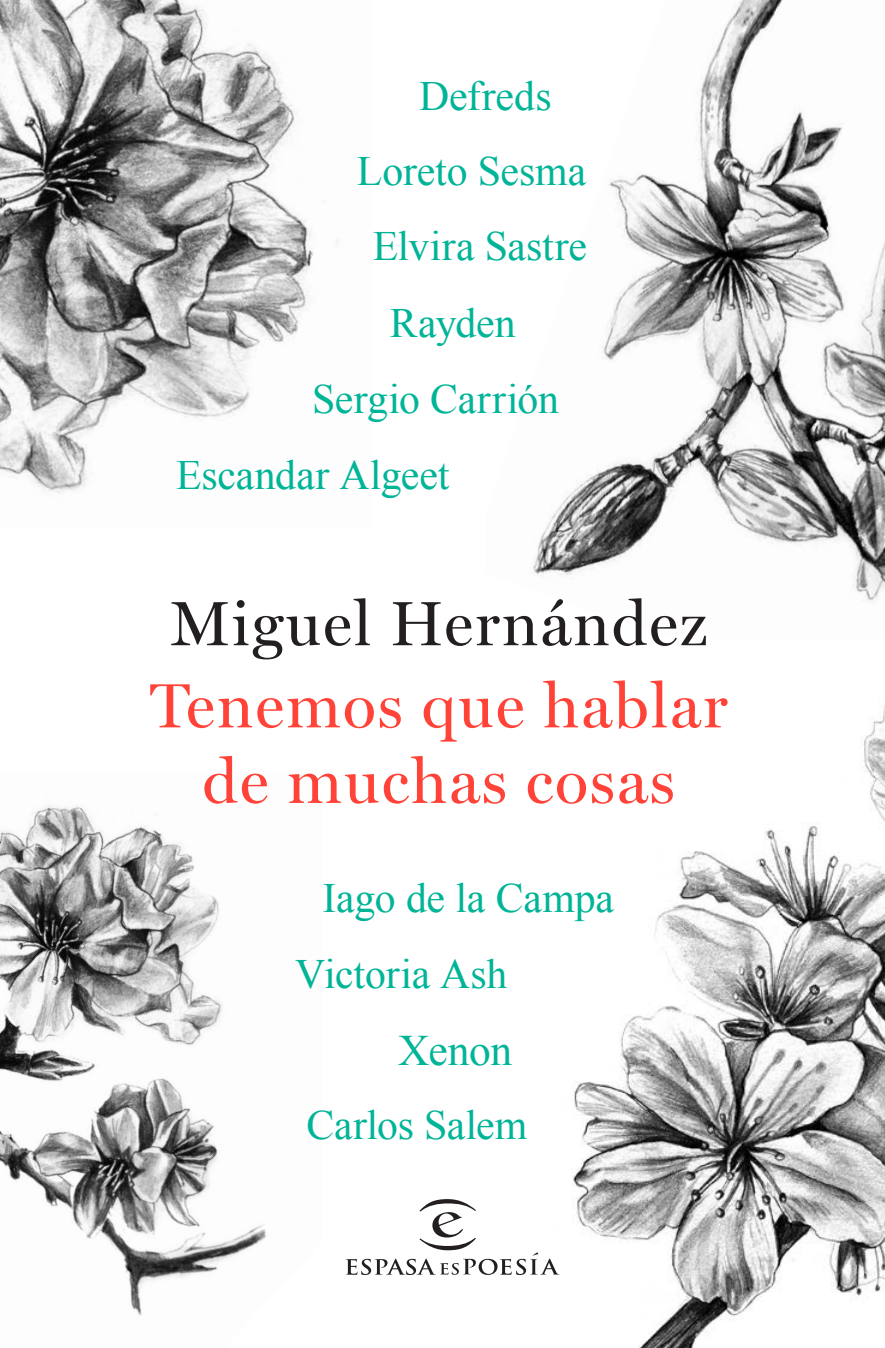
<style>
.page{position:relative;width:885px;height:1348px;background:#fff}
.page>*{position:absolute;margin:0;border:0;box-sizing:border-box;transform-origin:0 0}
.t1{font:63px/75.5px "Miller Display";letter-spacing:.03em;color:#ff4338;text-align:center}
.t2{font:63px "Miller Display";letter-spacing:.03em;color:#231f20}
.t3{font:43.5px "Times New Roman";letter-spacing:-.01em;color:#00b498}
.t4{font:41.75px/75.8px "Times New Roman";letter-spacing:-.005em;color:#00b498}
</style>
<div class="page">
<img style="left:0;top:805px;width:266px;height:511px">
<img style="left:533px;top:0;width:351px;height:602px">
<img style="left:0;top:0;width:339px;height:493px">
<img style="left:506px;top:706px;width:378px;height:641px">
<svg style="left:345px;top:1198px;width:214px;height:76px"></svg>
<p class="t4" style="left:357px;top:58px;width:231px;text-indent:62px">Defreds<br>Loreto Sesma</p>
<p class="t4" style="left:373px;top:208px;width:216px">Elvira Sastre</p>
<p class="t4" style="left:390px;top:285px;width:127px">Rayden</p>
<p class="t4" style="left:176px;top:361px;width:384px;text-indent:136px">Sergio Carrión<br>Escandar Algeet</p>
<h1 class="t2" style="left:170px;top:587px;width:538px">Miguel Hernández</h1>
<h1 class="t1" style="left:150px;top:669px;width:579px">Tenemos que hablar de muchas cosas</h1>
<p class="t4" style="left:295px;top:859px;width:320px;text-indent:28px">Iago de la Campa<br>Victoria Ash</p>
<p class="t3" style="left:398px;top:1026px;width:115px">Xenon</p>
<p class="t4" style="left:306px;top:1087px;width:222px">Carlos Salem</p>
</div>
